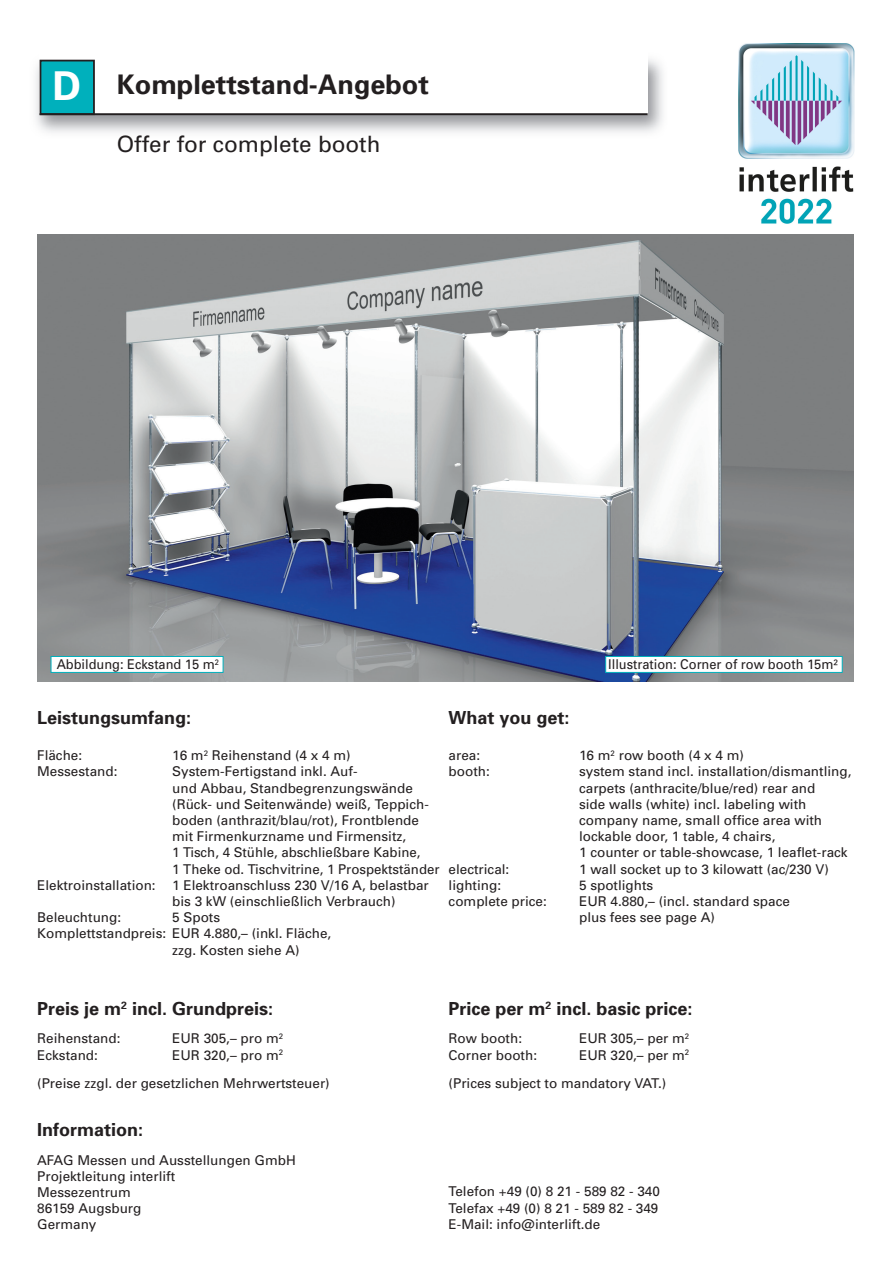
<style>
.page{position:relative;width:893px;height:1263px;background:#fff}
.page>*{position:absolute;margin:0;border:0;box-sizing:border-box;transform-origin:0 0}
.t1{font:700 39.75px "Univers";color:#fff}
.t2{font:700 27px "Univers";color:#231f20}
.t3{font:22.5px "Univers";color:#231f20}
.t4{font:700 18px "Univers";color:#231f20}
.t5{font:13.5px/16.2px "Univers";color:#231f20}
.t6{font:13.5px "Univers";color:#231f20;scale:.95 1}
</style>
<div class="page">
<img style="left:738px;top:43px;width:117px;height:181px">
<img style="left:37px;top:235px;width:817px;height:447px">
<div style="left:40px;top:61px;width:54px;height:53px;background:#00b0bc"></div>
<div style="left:40px;top:60px;width:55px;height:55px;border:2px solid #231f20"></div>
<hr style="left:40px;top:113px;width:608px;height:2px;background:#231f20">
<div style="left:51px;top:656px;width:172px;height:17px;background:#fff;border:1px solid #00b0bc"></div>
<div style="left:605px;top:656px;width:238px;height:17px;background:#fff;border:1px solid #00b0bc"></div>
<h1 class="t1" style="left:53px;top:61px;width:30px">D</h1>
<h2 class="t2" style="left:117px;top:68px;width:314px">Komplettstand-Angebot</h2>
<h3 class="t3" style="left:117px;top:131px;width:265px">Offer for complete booth</h3>
<p class="t6" style="left:57px;top:657px;width:172px">Abbildung: Eckstand 15 m<sup>2</sup></p>
<p class="t6" style="left:608px;top:657px;width:243px">Illustration: Corner of row booth 15m²</p>
<h3 class="t4" style="left:37px;top:707px;width:156px">Leistungsumfang:</h3>
<p class="t5" style="left:37px;top:747px;width:47px">Fläche:</p>
<p class="t5" style="left:172px;top:747px;width:180px">16 m<sup>2</sup> Reihenstand (4 x 4 m)</p>
<p class="t5" style="left:37px;top:764px;width:82px">Messestand:</p>
<p class="t5" style="left:172px;top:764px;width:187px">System-Fertigstand inkl. Auf-</p>
<p class="t5" style="left:172px;top:780px;width:242px">und Abbau, Standbegrenzungswände</p>
<p class="t5" style="left:172px;top:796px;width:258px">(Rück- und Seitenwände) weiß, Teppich-</p>
<p class="t5" style="left:172px;top:812px;width:248px">boden (anthrazit/blau/rot), Frontblende</p>
<p class="t5" style="left:172px;top:828px;width:236px">mit Firmenkurzname und Firmensitz,</p>
<p class="t5" style="left:172px;top:845px;width:250px">1 Tisch, 4 Stühle, abschließbare Kabine,</p>
<p class="t5" style="left:172px;top:861px;width:269px">1 Theke od. Tischvitrine, 1 Prospektständer</p>
<p class="t5" style="left:37px;top:877px;width:393px">Elektroinstallation: 1 Elektroanschluss 230 V/16 A, belastbar</p>
<p class="t5" style="left:172px;top:893px;width:225px">bis 3 kW (einschließlich Verbrauch)</p>
<p class="t5" style="left:37px;top:909px;width:86px">Beleuchtung:</p>
<p class="t5" style="left:172px;top:909px;width:50px">5 Spots</p>
<p class="t5" style="left:37px;top:926px;width:296px">Komplettstandpreis: EUR 4.880,– (inkl. Fläche,</p>
<p class="t5" style="left:172px;top:942px;width:129px">zzg. Kosten siehe A)</p>
<h3 class="t4" style="left:449px;top:707px;width:123px">What you get:</h3>
<p class="t5" style="left:449px;top:747px;width:33px">area:</p>
<p class="t5" style="left:579px;top:747px;width:166px">16 m<sup>2</sup> row booth (4 x 4 m)</p>
<p class="t5" style="left:449px;top:764px;width:43px">booth:</p>
<p class="t5" style="left:579px;top:764px;width:274px">system stand incl. installation/dismantling, carpets (anthracite/blue/red) rear and<br>side walls (white) incl. labeling with company name, small office area with lockable door, 1 table, 4 chairs,<br>1 counter or table-showcase, 1 leaflet-rack</p>
<p class="t5" style="left:449px;top:861px;width:62px">electrical:</p>
<p class="t5" style="left:579px;top:861px;width:251px">1 wall socket up to 3 kilowatt (ac/230 V)</p>
<p class="t5" style="left:449px;top:877px;width:54px">lighting:</p>
<p class="t5" style="left:579px;top:877px;width:76px">5 spotlights</p>
<p class="t5" style="left:449px;top:893px;width:100px">complete price:</p>
<p class="t5" style="left:579px;top:893px;width:212px">EUR 4.880,– (incl. standard space plus fees see page A)</p>
<h3 class="t4" style="left:37px;top:998px;width:237px">Preis je m<sup>2</sup> incl. Grundpreis:</h3>
<p class="t5" style="left:37px;top:1031px;width:85px">Reihenstand:</p>
<p class="t5" style="left:172px;top:1031px;width:112px">EUR 305,– pro m<sup>2</sup></p>
<p class="t5" style="left:37px;top:1047px;width:62px">Eckstand:</p>
<p class="t5" style="left:37px;top:1041px;width:294px;line-height:28.2px;text-indent:135px">EUR 320,– pro m<sup>2 </sup>(Preise zzgl. der gesetzlichen Mehrwertsteuer)</p>
<h3 class="t4" style="left:37px;top:1119px;width:108px">Information:</h3>
<p class="t5" style="left:37px;top:1152px;width:260px">AFAG Messen und Ausstellungen GmbH<br>Projektleitung interlift<br>Messezentrum<br>86159 Augsburg<br>Germany</p>
<h3 class="t4" style="left:449px;top:998px;width:245px">Price per m<sup>2</sup> incl. basic price:</h3>
<p class="t5" style="left:449px;top:1031px;width:75px">Row booth:</p>
<p class="t5" style="left:579px;top:1031px;width:112px">EUR 305,– per m<sup>2</sup></p>
<p class="t5" style="left:449px;top:1047px;width:90px">Corner booth:</p>
<p class="t5" style="left:449px;top:1041px;width:242px;line-height:28.2px;text-indent:131px">EUR 320,– per m<sup>2 </sup>(Prices subject to mandatory VAT.)</p>
<p class="t5" style="left:449px;top:1184px;width:213px;text-align:justify">Telefon +49 (0) 8 21 - 589 82 - 340<br>Telefax +49 (0) 8 21 - 589 82 - 349<br>E-Mail: info@interlift.de</p>
</div>
